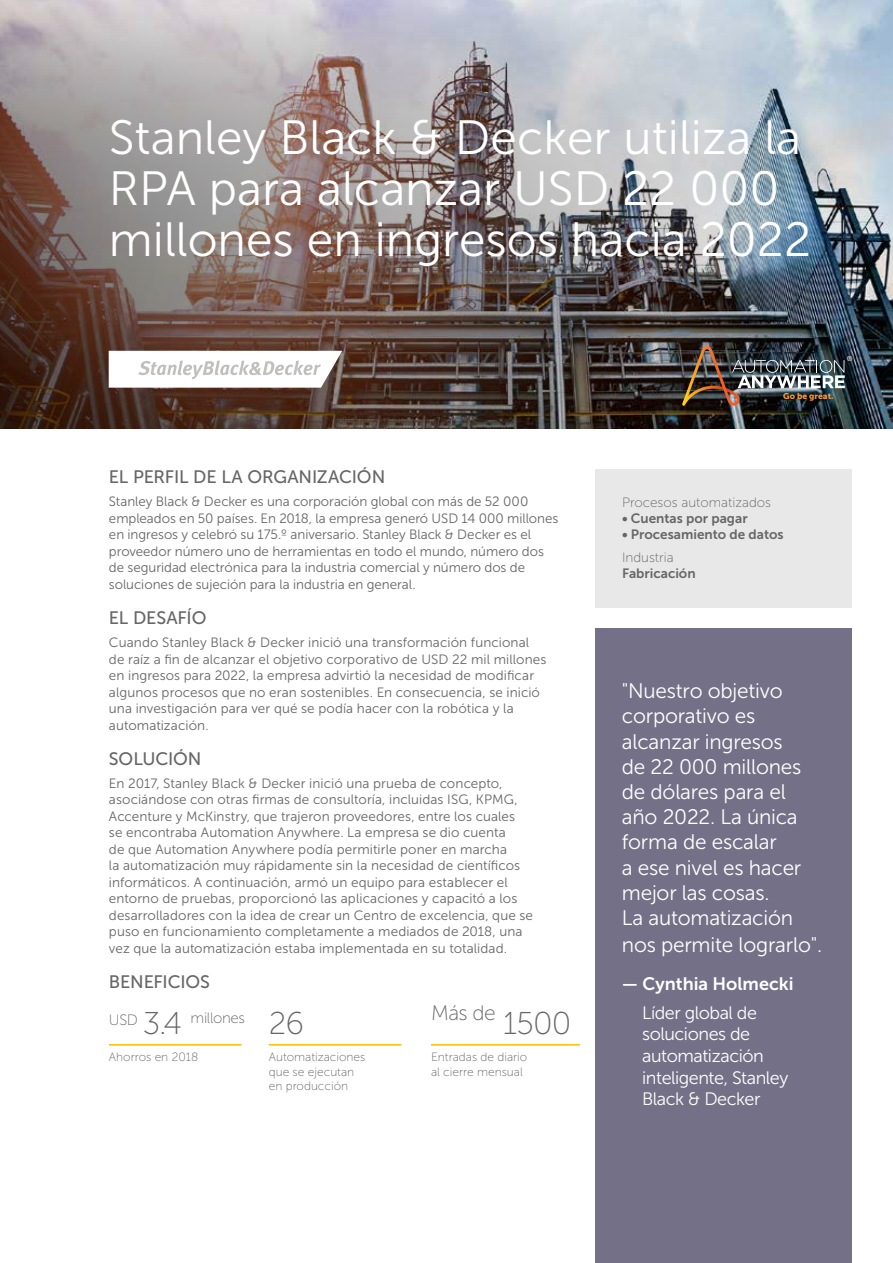
<style>
.page{position:relative;width:893px;height:1263px;background:#fff}
.page>*{position:absolute;margin:0;border:0;box-sizing:border-box;transform-origin:0 0}
.t1{font:48px/51px "Museo Sans 300";color:#fff}
.t2{font:31.5px "Museo Sans 100";color:#666}
.t3{font:21px/25.3px "Museo Sans 300";letter-spacing:-.01em;color:#fff}
.t4{font:21px "Museo Sans 100";color:#666}
.t5{font:18px/21.6px "Museo Sans 300";letter-spacing:-.025em;color:#fff}
.t6{font:18px "Museo Sans 500";letter-spacing:-.005em;color:#666}
.t7{font:18px "Museo Sans 700";color:#fff}
.t8{font:15px "Museo Sans 100";letter-spacing:-.025em;color:#666}
.t9{font:13.5px/16.5px "Museo Sans 300";letter-spacing:.005em;color:#666}
.t10{font:13.5px "Museo Sans 700";color:#666}
.t11{font:13.5px "Museo Sans 100";color:#666}
.t12{font:12px/14.4px "Museo Sans 100";color:#666}
.t13{font:8.4px "Museo Sans 900";color:#f79837}
.t14{font:7.05px "Museo Sans 500";color:#fff}
.s1{font-size:31.5px}
</style>
<div class="page">
<img style="left:0;top:0;width:893px;height:429px">
<img style="left:682px;top:346px;width:163px;height:60px">
<div style="left:595px;top:469px;width:256px;height:139px;background:#e8e8e8"></div>
<hr style="left:269px;top:1044px;width:132px;height:1px;background:#ffbc03">
<hr style="left:431px;top:1044px;width:149px;height:1px;background:#ffbc03">
<hr style="left:109px;top:1044px;width:133px;height:1px;background:#ffbc03">
<div style="left:595px;top:628px;width:256px;height:635px;background:#747087"></div>
<svg style="left:109px;top:351px;width:233px;height:37px"></svg>
<h1 class="t1" style="left:109px;top:113px;width:704px">Stanley Black &amp; Decker utiliza la<br>RPA para alcanzar USD 22 000 millones en ingresos hacia 2022</h1>
<h3 class="t6" style="left:109px;top:467px;width:278px">EL PERFIL DE LA ORGANIZACIÓN</h3>
<p class="t9" style="left:109px;top:493px;width:451px">Stanley Black &amp; Decker es una corporación global con más de 52 000 empleados en 50 países. En 2018, la empresa generó USD 14 000 millones en ingresos y celebró su 175.º aniversario. Stanley Black &amp; Decker es el proveedor número uno de herramientas en todo el mundo, número dos de seguridad electrónica para la industria comercial y número dos de soluciones de sujeción para la industria en general.</p>
<h3 class="t6" style="left:109px;top:608px;width:99px">EL DESAFÍO</h3>
<p class="t9" style="left:109px;top:634px;width:439px">Cuando Stanley Black &amp; Decker inició una transformación funcional de raíz a fin de alcanzar el objetivo corporativo de USD 22 mil millones en ingresos para 2022, la empresa advirtió la necesidad de modificar algunos procesos que no eran sostenibles. En consecuencia, se inició una investigación para ver qué se podía hacer con la robótica y la automatización.</p>
<h3 class="t6" style="left:109px;top:749px;width:94px">SOLUCIÓN</h3>
<p class="t9" style="left:109px;top:775px;width:426px">En 2017, Stanley Black &amp; Decker inició una prueba de concepto, asociándose con otras firmas de consultoría, incluidas ISG, KPMG, Accenture y McKinstry, que trajeron proveedores, entre los cuales<br>se encontraba Automation Anywhere. La empresa se dio cuenta<br>de que Automation Anywhere podía permitirle poner en marcha<br>la automatización muy rápidamente sin la necesidad de científicos informáticos. A continuación, armó un equipo para establecer el entorno de pruebas, proporcionó las aplicaciones y capacitó a los desarrolladores con la idea de crear un Centro de excelencia, que se puso en funcionamiento completamente a mediados de 2018, una vez que la automatización estaba implementada en su totalidad.</p>
<h3 class="t6" style="left:109px;top:972px;width:103px">BENEFICIOS</h3>
<p class="t8" style="left:109px;top:1010px;width:137px">USD <span class="s1">3.4</span> millones</p>
<p class="t12" style="left:109px;top:1050px;width:91px">Ahorros en 2018</p>
<h2 class="t2" style="left:269px;top:1006px;width:37px">26</h2>
<h3 class="t4" style="left:431px;top:1002px;width:142px">Más de <span class="s1">1500</span></h3>
<p class="t12" style="left:269px;top:1050px;width:98px">Automatizaciones que se ejecutan en producción</p>
<p class="t12" style="left:431px;top:1050px;width:98px">Entradas de diario al cierre mensual</p>
<p class="t13" style="left:783px;top:391px;width:52px">Go be great.</p>
<p class="t14" style="left:847px;top:355px;width:7px">®</p>
<p class="t11" style="left:622px;top:495px;width:151px">Procesos automatizados</p>
<p class="t10" style="left:622px;top:511px;width:127px">• Cuentas por pagar</p>
<p class="t10" style="left:622px;top:527px;width:163px">• Procesamiento de datos</p>
<p class="t11" style="left:622px;top:550px;width:53px">Industria</p>
<p class="t10" style="left:622px;top:566px;width:75px">Fabricación</p>
<h3 class="t3" style="left:622px;top:678px;width:202px">"Nuestro objetivo corporativo es alcanzar ingresos<br>de 22 000 millones de dólares para el año 2022. La única forma de escalar<br>a ese nivel es hacer mejor las cosas.<br>La automatización nos permite lograrlo".</h3>
<h3 class="t7" style="left:622px;top:974px;width:173px">— Cynthia Holmecki</h3>
<h3 class="t5" style="left:642px;top:1002px;width:148px">Líder global de soluciones de automatización inteligente, Stanley<br>Black &amp; Decker</h3>
</div>
